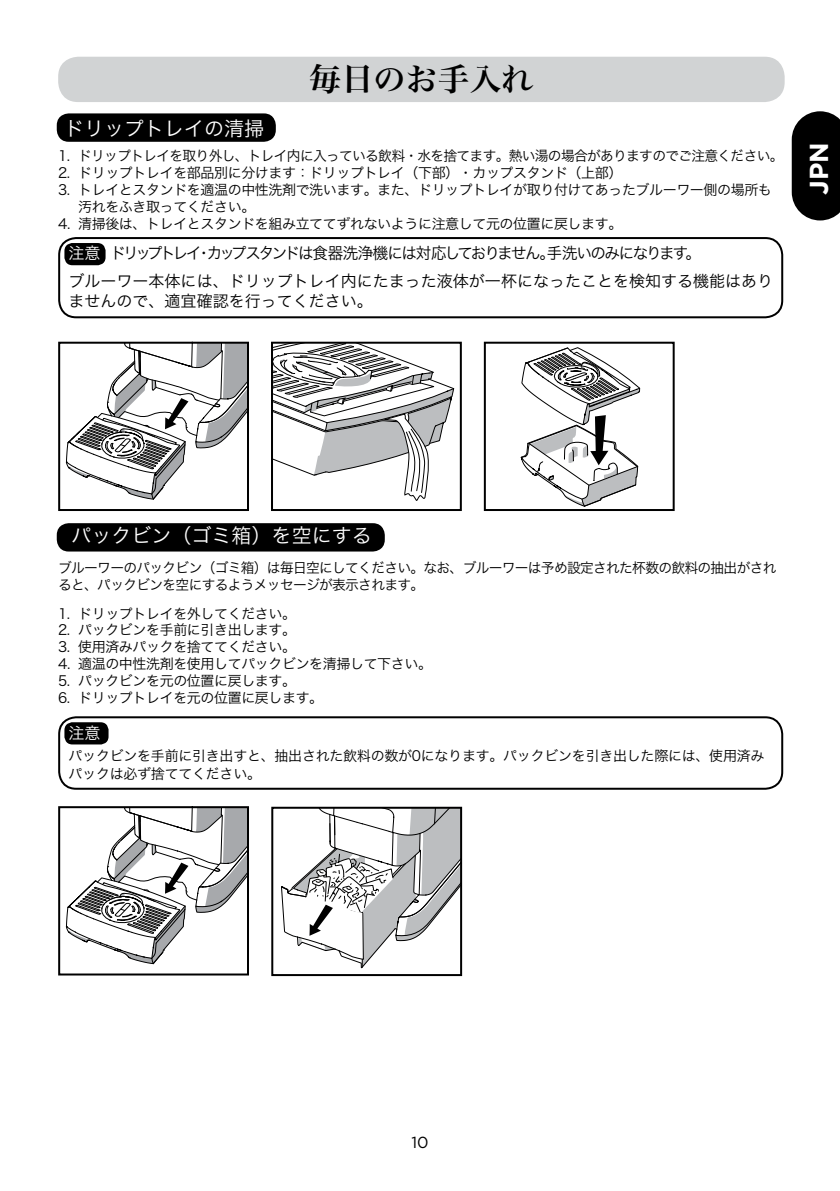
<style>
.page{position:relative;width:840px;height:1191px;background:#fff}
.page>*{position:absolute;margin:0;border:0;box-sizing:border-box;transform-origin:0 0}
.t1{font:32px "Hira Min Pro N W6";color:#000}
.t2{font:700 26px "Gotham";color:#fff}
.t3{font:20px "Hira Kaku Pro N W3";color:#fff}
.t4{font:16px/28px "Hira Kaku Pro N W3";color:#000}
.t5{font:16px "Gotham";color:#000}
.t6{font:16px "Hira Kaku Pro N W3";color:#fff}
.t7{font:14px/16.8px "Hira Kaku Pro N W3";letter-spacing:-.03em;color:#000}
.t8{font:14px/16.8px "Hira Kaku Pro N W3";letter-spacing:-.05em;color:#000}
.s1{color:#fff}
</style>
<div class="page">
<div style="left:271px;top:806px;width:191px;height:170px;border:2px solid #000"></div>
<svg style="left:280px;top:807px;width:181px;height:165px"></svg>
<svg style="left:791px;top:111px;width:48px;height:109px;background:#181818"></svg>
<div style="left:58px;top:57px;width:726px;height:45px;background:#d1d3d4;border-radius:20px"></div>
<div style="left:57px;top:113px;width:219px;height:29px;background:#000;border-radius:12px"></div>
<div style="left:64px;top:243px;width:41px;height:22px;background:#000;border-radius:8px"></div>
<div style="left:58px;top:237px;width:724px;height:81px;border:2px solid #000;border-radius:17px"></div>
<svg style="left:66px;top:345px;width:180px;height:155px"></svg>
<div style="left:58px;top:342px;width:191px;height:169px;border:2px solid #000"></div>
<svg style="left:274px;top:345px;width:180px;height:156px"></svg>
<div style="left:271px;top:342px;width:190px;height:169px;border:2px solid #000"></div>
<div style="left:483px;top:342px;width:191px;height:169px;border:2px solid #000"></div>
<div style="left:57px;top:523px;width:327px;height:28px;background:#000;border-radius:12px"></div>
<div style="left:64px;top:722px;width:44px;height:22px;background:#000;border-radius:8px"></div>
<div style="left:58px;top:716px;width:724px;height:73px;border:2px solid #000;border-radius:17px"></div>
<svg style="left:66px;top:809px;width:180px;height:155px"></svg>
<div style="left:58px;top:806px;width:191px;height:169px;border:2px solid #000"></div>
<svg style="left:520px;top:347px;width:119px;height:160px"></svg>
<h1 class="t1" style="left:309px;top:51px;width:225px">毎日のお手入れ</h1>
<h3 class="t3" style="left:64px;top:110px;width:201px">ドリップトレイの清掃</h3>
<p class="t8" style="left:58px;top:147px;width:726px">1. ドリップトレイを取り外し、トレイ内に入っている飲料・水を捨てます。熱い湯の場合がありますのでご注意ください。</p>
<p class="t7" style="left:58px;top:163px;width:565px">2. ドリップトレイを部品別に分けます：ドリップトレイ（下部）・カップスタンド（上部）</p>
<p class="t7" style="left:78px;top:180px;width:694px;text-indent:-20px">3. トレイとスタンドを適温の中性洗剤で洗います。また、ドリップトレイが取り付けてあったブルーワー側の場所も汚れをふき取ってください。</p>
<p class="t7" style="left:58px;top:214px;width:565px">4. 清掃後は、トレイとスタンドを組み立ててずれないように注意して元の位置に戻します。</p>
<p class="t4" style="left:68px;top:238px;width:706px"><span class="s1">注意</span> ドリップトレイ・カップスタンドは食器洗浄機には対応しておりません。手洗いのみになります。<br>ブルーワー本体には、ドリップトレイ内にたまった液体が一杯になったことを検知する機能はあり</p>
<p class="t4" style="left:68px;top:285px;width:306px">ませんので、適宜確認を行ってください。</p>
<h2 class="t2" style="left:801px;top:195px;width:54px;rotate:-90deg">JPN</h2>
<h3 class="t3" style="left:71px;top:517px;width:301px">パックビン（ゴミ箱）を空にする</h3>
<p class="t8" style="left:58px;top:558px;width:719px">ブルーワーのパックビン（ゴミ箱）は毎日空にしてください。なお、ブルーワーは予め設定された杯数の飲料の抽出がされると、パックビンを空にするようメッセージが表示されます。</p>
<p class="t7" style="left:58px;top:604px;width:239px">1. ドリップトレイを外してください。</p>
<p class="t7" style="left:58px;top:621px;width:239px">2. パックビンを手前に引き出します。</p>
<p class="t7" style="left:58px;top:637px;width:239px">3. 使用済みパックを捨ててください。</p>
<p class="t7" style="left:58px;top:654px;width:375px">4. 適温の中性洗剤を使用してパックビンを清掃して下さい。</p>
<p class="t7" style="left:58px;top:671px;width:239px">5. パックビンを元の位置に戻します。</p>
<p class="t7" style="left:58px;top:688px;width:266px">6. ドリップトレイを元の位置に戻します。</p>
<p class="t6" style="left:68px;top:718px;width:33px">注意</p>
<p class="t7" style="left:68px;top:745px;width:697px;line-height:18px">パックビンを手前に引き出すと、抽出された飲料の数が0になります。パックビンを引き出した際には、使用済みパックは必ず捨ててください。</p>
<p class="t5" style="left:411px;top:1133px;width:19px">10</p>
</div>
